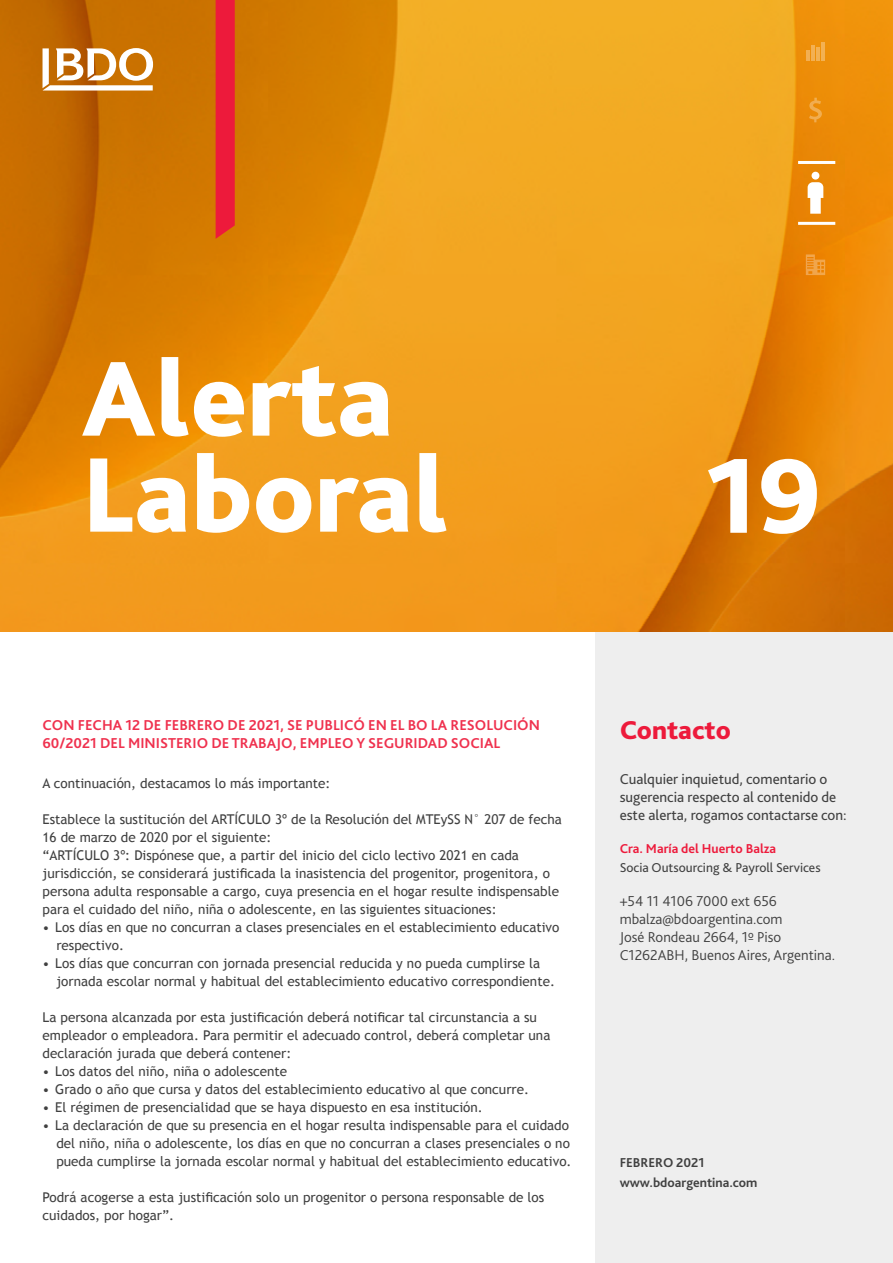
<style>
.page{position:relative;width:893px;height:1263px;background:#fff}
.page>*{position:absolute;margin:0;border:0;box-sizing:border-box;transform-origin:0 0}
.Masthead_heading{font:800 111px "Bliss Pro";color:#fff}
.Titulo_Indice{font:800 27px "Bliss Pro";color:#ed1a3b}
.Subtitulo1_MAY{font:700 15px/18px "Bliss Pro";color:#ef314e}
.t1{font:300 15px/18px "Bliss Pro";color:#404040}
.t2{font:15px/18px "Bliss Pro";color:#404040}
.Texto_Comun{font:13.5px/18px "Trebuchet MS";color:#404040}
.t3{font:13.5px "Bliss Pro";color:#404040}
.Texto_Indice{font:700 13.5px "Bliss Pro";color:#404040}
.t4{font:700 13.5px "Bliss Pro";color:#ed1a3b}
</style>
<div class="page">
<div style="left:595px;top:631px;width:298px;height:632px;background:#eee"></div>
<svg style="left:0;top:0;width:893px;height:631px;background:#e69012"></svg>
<svg style="left:43px;top:48px;width:110px;height:43px"></svg>
<svg style="left:216px;top:0;width:19px;height:239px;background:#eb1d38"></svg>
<svg style="left:809px;top:98px;width:13px;height:24px"></svg>
<hr style="left:806px;top:50px;width:4px;height:11px;background:#f2af52">
<hr style="left:811px;top:45px;width:4px;height:16px;background:#f2b053">
<hr style="left:816px;top:48px;width:4px;height:13px;background:#f3b153">
<hr style="left:821px;top:42px;width:4px;height:19px;background:#f3b153">
<div style="left:811px;top:172px;width:8px;height:8px;background:#fff;border-radius:50%"></div>
<svg style="left:808px;top:182px;width:15px;height:32px"></svg>
<svg style="left:806px;top:254px;width:19px;height:21px"></svg>
<hr style="left:798px;top:161px;width:37px;height:3px;background:#fff">
<hr style="left:798px;top:222px;width:37px;height:3px;background:#fff">
<svg style="left:82px;top:362px;width:73px;height:74px"></svg>
<svg style="left:162px;top:357px;width:82px;height:80px"></svg>
<svg style="left:253px;top:366px;width:136px;height:71px"></svg>
<svg style="left:90px;top:458px;width:96px;height:75px"></svg>
<svg style="left:197px;top:453px;width:52px;height:80px"></svg>
<svg style="left:256px;top:478px;width:55px;height:55px"></svg>
<svg style="left:320px;top:478px;width:88px;height:55px"></svg>
<svg style="left:419px;top:453px;width:27px;height:79px"></svg>
<p class="Masthead_heading" style="left:705px;top:427px;width:118px">19</p>
<p class="Subtitulo1_MAY" style="left:43px;top:716px;width:499px">CON FECHA 12 DE FEBRERO DE 2021, SE PUBLICÓ EN EL BO LA RESOLUCIÓN<br>60/2021 DEL MINISTERIO DE TRABAJO, EMPLEO Y SEGURIDAD SOCIAL</p>
<p class="Texto_Comun" style="left:43px;top:775px;width:289px">A continuación, destacamos lo más importante:</p>
<p class="Texto_Comun" style="left:43px;top:811px;width:521px">Establece la sustitución del ARTÍCULO 3º de la Resolución del MTEySS N° 207 de fecha<br>16 de marzo de 2020 por el siguiente:</p>
<p class="Texto_Comun" style="left:43px;top:847px;width:518px">“ARTÍCULO 3º: Dispónese que, a partir del inicio del ciclo lectivo 2021 en cada jurisdicción, se considerará justificada la inasistencia del progenitor, progenitora, o persona adulta responsable a cargo, cuya presencia en el hogar resulte indispensable para el cuidado del niño, niña o adolescente, en las siguientes situaciones:</p>
<p class="Texto_Comun" style="left:56px;top:919px;width:505px;text-indent:-14px">• Los días en que no concurran a clases presenciales en el establecimiento educativo respectivo.</p>
<p class="Texto_Comun" style="left:56px;top:955px;width:500px;text-indent:-14px">• Los días que concurran con jornada presencial reducida y no pueda cumplirse la jornada escolar normal y habitual del establecimiento educativo correspondiente.</p>
<p class="Texto_Comun" style="left:43px;top:1009px;width:509px">La persona alcanzada por esta justificación deberá notificar tal circunstancia a su empleador o empleadora. Para permitir el adecuado control, deberá completar una declaración jurada que deberá contener:</p>
<p class="Texto_Comun" style="left:43px;top:1063px;width:246px">• Los datos del niño, niña o adolescente</p>
<p class="Texto_Comun" style="left:43px;top:1081px;width:488px">• Grado o año que cursa y datos del establecimiento educativo al que concurre.</p>
<p class="Texto_Comun" style="left:43px;top:1099px;width:442px">• El régimen de presencialidad que se haya dispuesto en esa institución.</p>
<p class="Texto_Comun" style="left:56px;top:1117px;width:517px;text-indent:-14px">• La declaración de que su presencia en el hogar resulta indispensable para el cuidado del niño, niña o adolescente, los días en que no concurran a clases presenciales o no pueda cumplirse la jornada escolar normal y habitual del establecimiento educativo.</p>
<p class="Texto_Comun" style="left:43px;top:1189px;width:503px">Podrá acogerse a esta justificación solo un progenitor o persona responsable de los cuidados, por hogar”.</p>
<p class="Titulo_Indice" style="left:620px;top:713px;width:113px">Contacto</p>
<p class="t2" style="left:620px;top:769px;width:229px">Cualquier inquietud, comentario o sugerencia respecto al contenido de este alerta, rogamos contactarse con:</p>
<p class="t4" style="left:620px;top:840px;width:158px">Cra. María del Huerto Balza</p>
<p class="t3" style="left:620px;top:859px;width:202px">Socia Outsourcing &amp; Payroll Services</p>
<p class="t1" style="left:620px;top:891px;width:159px">+54 11 4106 7000 ext 656</p>
<p class="t1" style="left:620px;top:909px;width:164px">mbalza@bdoargentina.com</p>
<p class="t1" style="left:620px;top:927px;width:217px">José Rondeau 2664, 1º Piso<br>C1262ABH, Buenos Aires, Argentina.</p>
<p class="Texto_Indice" style="left:620px;top:1154px;width:86px">FEBRERO 2021</p>
<p class="Texto_Indice" style="left:620px;top:1174px;width:139px">www.bdoargentina.com</p>
</div>
